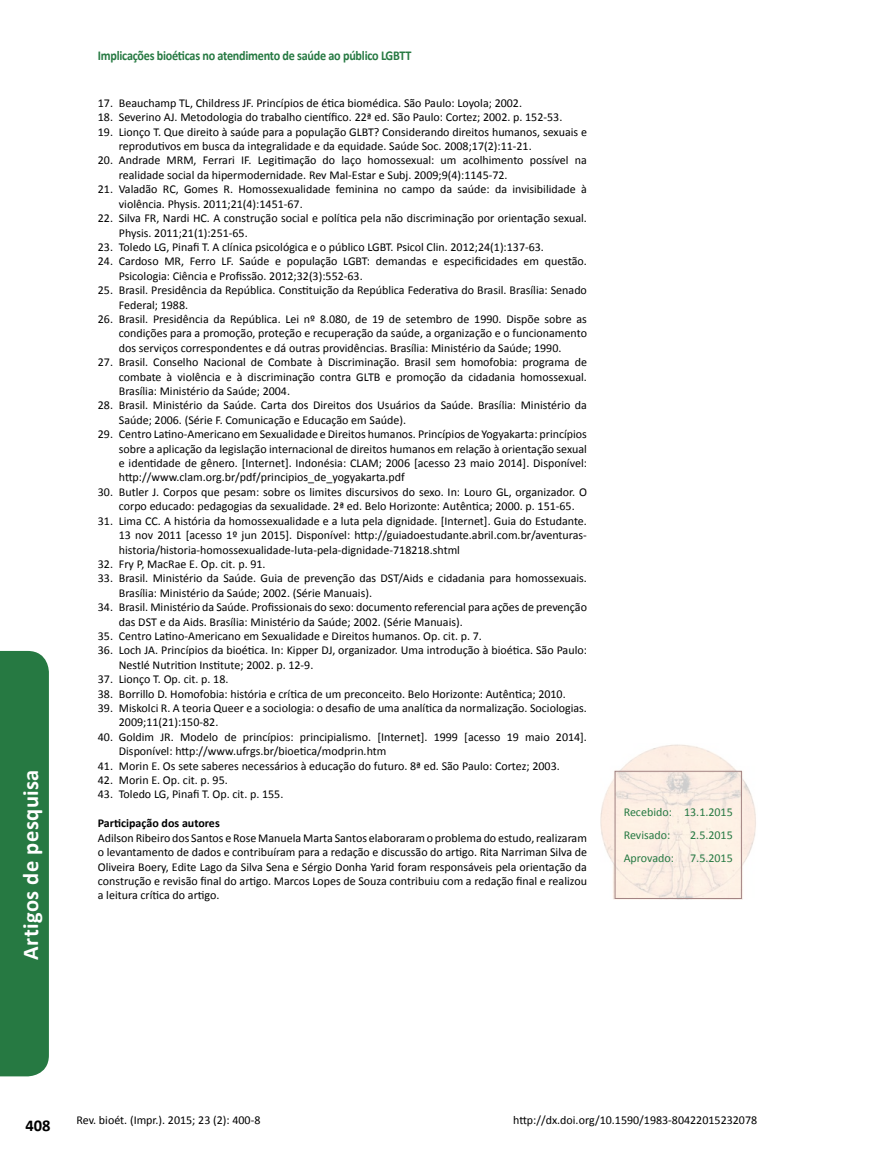
<style>
.page{position:relative;width:872px;height:1170px;background:#fff}
.page>*{position:absolute;margin:0;border:0;box-sizing:border-box;transform-origin:0 0}
.t1{font:700 22.5px "Calibri";letter-spacing:.02em;color:#fff}
.t2{font:700 16.5px "Calibri";color:#000}
.t3{font:700 13.5px "Calibri";letter-spacing:-.02em;color:#267942;scale:.9 1}
.t4{font:12px/14.4px "Calibri";color:#000}
.t5{font:12px/23px "Calibri";color:#267942}
.t6{font:700 12px "Calibri";color:#000}
</style>
<div class="page">
<img style="left:600px;top:744px;width:156px;height:155px">
<div style="left:615px;top:771px;width:126px;height:127px;border:1px solid #a38483"></div>
<div style="left:0;top:651px;width:49px;height:425px;background:#267942"></div>
<h1 class="t1" style="left:16px;top:959px;width:192px;rotate:-90deg">Artigos de pesquisa</h1>
<p class="t3" style="left:98px;top:47px;width:350px">Implicações bioéticas no atendimento de saúde ao público LGBTT</p>
<p class="t4" style="left:98px;top:96px;width:426px">17. Beauchamp TL, Childress JF. Princípios de ética biomédica. São Paulo: Loyola; 2002.</p>
<p class="t4" style="left:98px;top:110px;width:466px">18. Severino AJ. Metodologia do trabalho científico. 22ª ed. São Paulo: Cortez; 2002. p. 152-53.</p>
<p class="t4" style="left:119px;top:124px;width:469px;text-indent:-21px">19. Lionço T. Que direito à saúde para a população GLBT? Considerando direitos humanos, sexuais e reprodutivos em busca da integralidade e da equidade. Saúde Soc. 2008;17(2):11-21.</p>
<p class="t4" style="left:119px;top:153px;width:469px;text-indent:-21px">20. Andrade MRM, Ferrari IF. Legitimação do laço homossexual: um acolhimento possível na realidade social da hipermodernidade. Rev Mal-Estar e Subj. 2009;9(4):1145-72.</p>
<p class="t4" style="left:119px;top:182px;width:469px;text-indent:-21px">21. Valadão RC, Gomes R. Homossexualidade feminina no campo da saúde: da invisibilidade à violência. Physis. 2011;21(4):1451-67.</p>
<p class="t4" style="left:119px;top:211px;width:469px;text-indent:-21px">22. Silva FR, Nardi HC. A construção social e política pela não discriminação por orientação sexual.<br>Physis. 2011;21(1):251-65.</p>
<p class="t4" style="left:98px;top:240px;width:447px">23. Toledo LG, Pinafi T. A clínica psicológica e o público LGBT. Psicol Clin. 2012;24(1):137-63.</p>
<p class="t4" style="left:119px;top:254px;width:469px;text-indent:-21px">24. Cardoso MR, Ferro LF. Saúde e população LGBT: demandas e especificidades em questão.<br>Psicologia: Ciência e Profissão. 2012;32(3):552-63.</p>
<p class="t4" style="left:119px;top:283px;width:469px;text-indent:-21px">25. Brasil. Presidência da República. Constituição da República Federativa do Brasil. Brasília: Senado<br>Federal; 1988.</p>
<p class="t4" style="left:119px;top:312px;width:469px;text-align:justify;text-indent:-21px">26. Brasil. Presidência da República. Lei nº 8.080, de 19 de setembro de 1990. Dispõe sobre as condições para a promoção, proteção e recuperação da saúde, a organização e o funcionamento dos serviços correspondentes e dá outras providências. Brasília: Ministério da Saúde; 1990.</p>
<p class="t4" style="left:119px;top:355px;width:469px;text-align:justify;text-indent:-21px">27. Brasil. Conselho Nacional de Combate à Discriminação. Brasil sem homofobia: programa de combate à violência e à discriminação contra GLTB e promoção da cidadania homossexual.<br>Brasília: Ministério da Saúde; 2004.</p>
<p class="t4" style="left:119px;top:398px;width:469px;text-indent:-21px">28. Brasil. Ministério da Saúde. Carta dos Direitos dos Usuários da Saúde. Brasília: Ministério da<br>Saúde; 2006. (Série F. Comunicação e Educação em Saúde).</p>
<p class="t4" style="left:119px;top:427px;width:469px;text-align:justify;text-indent:-21px">29. Centro Latino-Americano em Sexualidade e Direitos humanos. Princípios de Yogyakarta: princípios sobre a aplicação da legislação internacional de direitos humanos em relação à orientação sexual e identidade de gênero. [Internet]. Indonésia: CLAM; 2006 [acesso 23 maio 2014]. Disponível: http://www.clam.org.br/pdf/principios_de_yogyakarta.pdf</p>
<p class="t4" style="left:119px;top:484px;width:469px;text-indent:-21px">30. Butler J. Corpos que pesam: sobre os limites discursivos do sexo. In: Louro GL, organizador. O corpo educado: pedagogias da sexualidade. 2ª ed. Belo Horizonte: Autêntica; 2000. p. 151-65.</p>
<p class="t4" style="left:119px;top:513px;width:469px;text-align:justify;text-indent:-21px">31. Lima CC. A história da homossexualidade e a luta pela dignidade. [Internet]. Guia do Estudante.<br>13 nov 2011 [acesso 1º jun 2015]. Disponível: http://guiadoestudante.abril.com.br/aventuras&shy;historia/historia-homossexualidade-luta-pela-dignidade-718218.shtml</p>
<p class="t4" style="left:98px;top:556px;width:169px">32. Fry P, MacRae E. Op. cit. p. 91.</p>
<p class="t4" style="left:119px;top:571px;width:469px;text-indent:-21px">33. Brasil. Ministério da Saúde. Guia de prevenção das DST/Aids e cidadania para homossexuais.<br>Brasília: Ministério da Saúde; 2002. (Série Manuais).</p>
<p class="t4" style="left:119px;top:600px;width:469px;text-indent:-21px">34. Brasil. Ministério da Saúde. Profissionais do sexo: documento referencial para ações de prevenção das DST e da Aids. Brasília: Ministério da Saúde; 2002. (Série Manuais).</p>
<p class="t4" style="left:98px;top:628px;width:385px">35. Centro Latino-Americano em Sexualidade e Direitos humanos. Op. cit. p. 7.</p>
<p class="t4" style="left:119px;top:643px;width:469px;text-indent:-21px">36. Loch JA. Princípios da bioética. In: Kipper DJ, organizador. Uma introdução à bioética. São Paulo:<br>Nestlé Nutrition Institute; 2002. p. 12-9.</p>
<p class="t4" style="left:98px;top:672px;width:132px">37. Lionço T. Op. cit. p. 18.</p>
<p class="t4" style="left:98px;top:686px;width:469px">38. Borrillo D. Homofobia: história e crítica de um preconceito. Belo Horizonte: Autêntica; 2010.</p>
<p class="t4" style="left:119px;top:700px;width:469px;text-indent:-21px">39. Miskolci R. A teoria Queer e a sociologia: o desafio de uma analítica da normalização. Sociologias.<br>2009;11(21):150-82.</p>
<p class="t4" style="left:119px;top:729px;width:469px;text-indent:-21px">40. Goldim JR. Modelo de princípios: principialismo. [Internet]. 1999 [acesso 19 maio 2014].<br>Disponível: http://www.ufrgs.br/bioetica/modprin.htm</p>
<p class="t4" style="left:98px;top:758px;width:463px">41. Morin E. Os sete saberes necessários à educação do futuro. 8ª ed. São Paulo: Cortez; 2003.</p>
<p class="t4" style="left:98px;top:772px;width:131px">42. Morin E. Op. cit. p. 95.</p>
<p class="t4" style="left:98px;top:787px;width:187px">43. Toledo LG, Pinafi T. Op. cit. p. 155.</p>
<p class="t6" style="left:98px;top:815px;width:123px">Participação dos autores</p>
<p class="t4" style="left:98px;top:830px;width:490px;text-align:justify">Adilson Ribeiro dos Santos e Rose Manuela Marta Santos elaboraram o problema do estudo, realizaram o levantamento de dados e contribuíram para a redação e discussão do artigo. Rita Narriman Silva de Oliveira Boery, Edite Lago da Silva Sena e Sérgio Donha Yarid foram responsáveis pela orientação da construção e revisão final do artigo. Marcos Lopes de Souza contribuiu com a redação final e realizou a leitura crítica do artigo.</p>
<p class="t5" style="left:623px;top:801px;width:111px">Recebido: 13.1.2015<br>Revisado:</p>
<p class="t5" style="left:690px;top:823px;width:44px">2.5.2015</p>
<p class="t5" style="left:623px;top:846px;width:52px">Aprovado:</p>
<p class="t5" style="left:690px;top:846px;width:44px">7.5.2015</p>
<h2 class="t2" style="left:26px;top:1115px;width:27px">408</h2>
<p class="t4" style="left:77px;top:1113px;width:185px">Rev. bioét. (Impr.). 2015; 23 (2): 400-8</p>
<p class="t4" style="left:513px;top:1113px;width:245px">http://dx.doi.org/10.1590/1983-80422015232078</p>
</div>
